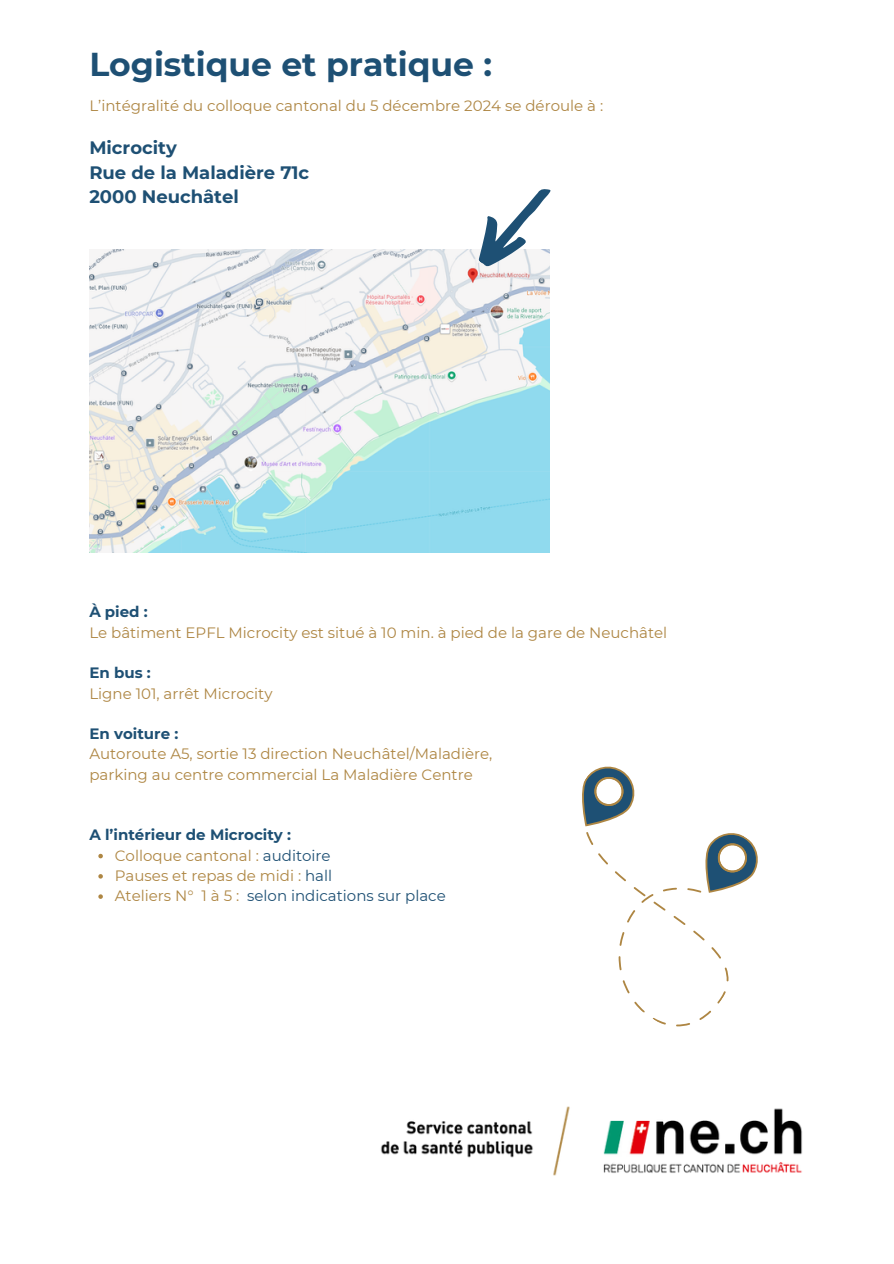
<style>
.page{position:relative;width:894px;height:1264px;background:#fff}
.page>*{position:absolute;margin:0;border:0;box-sizing:border-box;transform-origin:0 0}
.t1{font:700 33px "Montserrat";color:#1e5074}
.t2{font:700 18px/24.8px "Montserrat";color:#1e5074}
.t3{font:15px "Montserrat";color:#ae8643}
.t4{font:700 15px "Montserrat";color:#1e5074}
.t5{font:15px "Montserrat";color:#1e5074}
.s1{color:#1e5074}
.s2{color:#ae8643}
</style>
<div class="page">
<svg style="left:98px;top:853px;width:5px;height:5px"></svg>
<svg style="left:98px;top:874px;width:5px;height:4px"></svg>
<svg style="left:98px;top:894px;width:5px;height:4px"></svg>
<svg style="left:582px;top:766px;width:53px;height:53px"></svg>
<svg style="left:584px;top:819px;width:174px;height:208px"></svg>
<img style="left:89px;top:249px;width:460px;height:303px">
<svg style="left:461px;top:189px;width:90px;height:86px"></svg>
<img style="left:380px;top:1106px;width:423px;height:70px">
<p class="t1" style="left:89px;top:44px;width:404px">Logistique et pratique :</p>
<h1 class="t3" style="left:89px;top:96px;width:515px">L’intégralité du colloque cantonal du 5 décembre 2024 se déroule à :</h1>
<p class="t2" style="left:89px;top:135px;width:221px">Microcity<br>Rue de la Maladière 71c<br>2000 Neuchâtel</p>
<h2 class="t4" style="left:89px;top:603px;width:60px">À pied :</h2>
<p class="t3" style="left:89px;top:623px;width:579px">Le bâtiment EPFL Microcity est situé à 10 min. à pied de la gare de Neuchâtel</p>
<p class="t4" style="left:89px;top:663px;width:63px">En bus :</p>
<p class="t3" style="left:89px;top:684px;width:184px">Ligne 101, arrêt Microcity</p>
<p class="t4" style="left:89px;top:724px;width:90px">En voiture :</p>
<p class="t3" style="left:89px;top:744px;width:404px">Autoroute A5, sortie 13 direction Neuchâtel/Maladière,</p>
<p class="t3" style="left:89px;top:765px;width:385px">parking au centre commercial La Maladière Centre</p>
<p class="t4" style="left:89px;top:825px;width:203px">A l’intérieur de Microcity :</p>
<p class="t3" style="left:115px;top:846px;width:217px">Colloque cantonal : <span class="s1">auditoire</span></p>
<h3 class="t3" style="left:115px;top:866px;width:219px">Pauses et repas de midi : <span class="s1">hall</span></h3>
<p class="t5" style="left:115px;top:886px;width:332px"><span class="s2">Ateliers N° 1 à 5 :</span> selon indications sur place</p>
</div>
